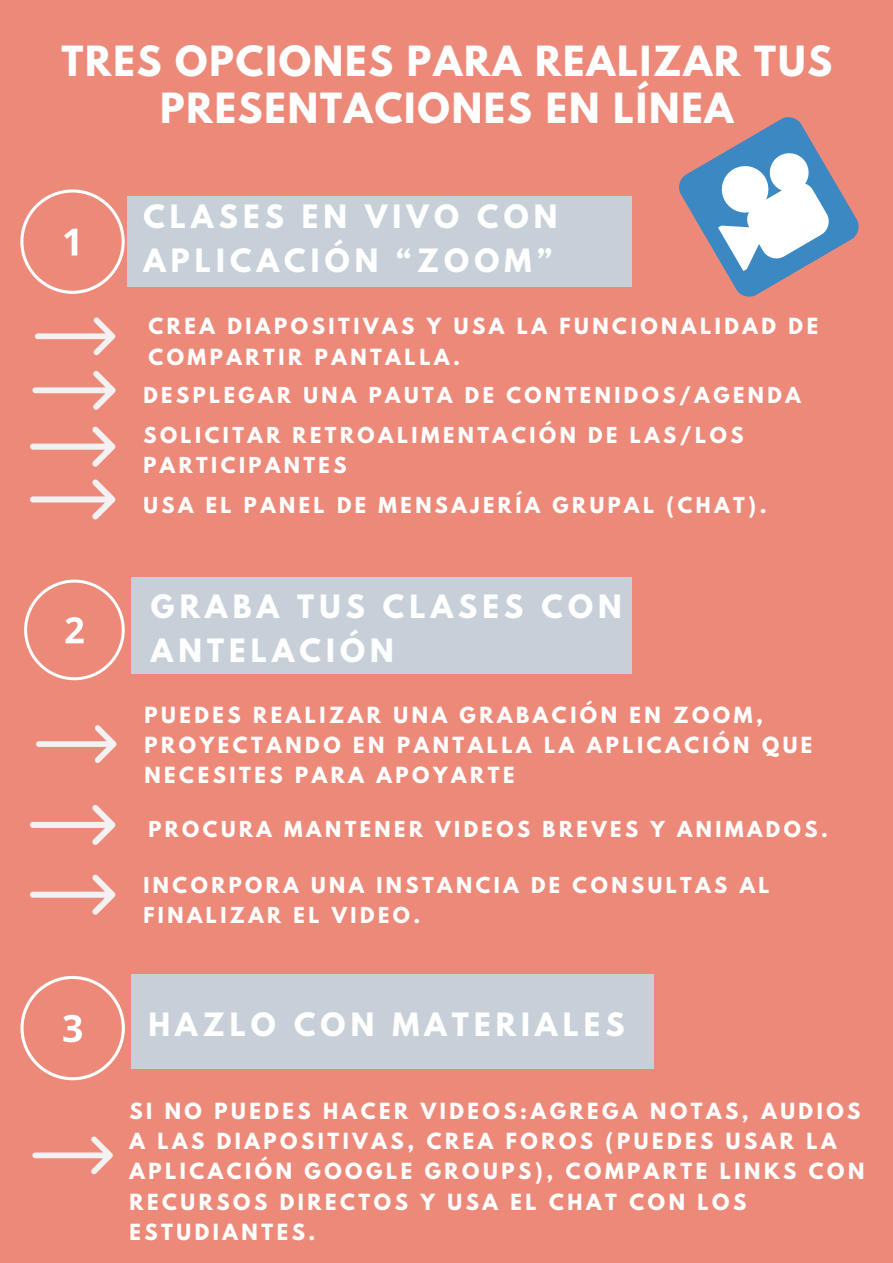
<style>
.page{position:relative;width:893px;height:1263px;background:#ed8979}
.page>*{position:absolute;margin:0;border:0;box-sizing:border-box;transform-origin:0 0}
.t1{font:700 36.9px/47.5px "League Spartan";letter-spacing:.05em;color:#fff;text-align:center}
.t2{font:700 28.5px/44px "League Spartan";letter-spacing:.18em;color:#fff}
.t3{font:700 19.73px/30.3px "League Spartan";letter-spacing:.18em;color:#fff}
.t4{font:700 19.5px/39.8px "League Spartan";letter-spacing:.18em;color:#fff}
</style>
<div class="page">
<svg style="left:679px;top:117px;width:180px;height:180px"></svg>
<svg style="left:20px;top:189px;width:105px;height:105px"></svg>
<svg style="left:24px;top:580px;width:101px;height:100px"></svg>
<svg style="left:35px;top:317px;width:81px;height:38px"></svg>
<svg style="left:32px;top:371px;width:84px;height:39px"></svg>
<svg style="left:30px;top:427px;width:86px;height:40px"></svg>
<svg style="left:30px;top:479px;width:86px;height:40px"></svg>
<svg style="left:36px;top:725px;width:81px;height:38px"></svg>
<svg style="left:30px;top:805px;width:86px;height:40px"></svg>
<svg style="left:30px;top:875px;width:86px;height:40px"></svg>
<svg style="left:20px;top:976px;width:105px;height:104px"></svg>
<svg style="left:32px;top:1136px;width:81px;height:38px"></svg>
<div style="left:131px;top:578px;width:500px;height:96px;background:#c7d0d8"></div>
<div style="left:127px;top:197px;width:505px;height:90px;background:#c7d0d8"></div>
<div style="left:131px;top:974px;width:522px;height:94px;background:#c7d0d8"></div>
<h1 class="t1" style="left:61px;top:42px;width:772px">TRES OPCIONES PARA REALIZAR TUS<br>PRESENTACIONES EN LÍNEA</h1>
<h2 class="t2" style="left:143px;top:198px;width:415px">CLASES EN VIVO CON<br>APLICACIÓN “ZOOM”</h2>
<p class="t3" style="left:148px;top:314px;width:671px">CREA DIAPOSITIVAS Y USA LA FUNCIONALIDAD DE<br>COMPARTIR PANTALLA.</p>
<p class="t4" style="left:143px;top:378px;width:659px">DESPLEGAR UNA PAUTA DE CONTENIDOS/AGENDA<br>SOLICITAR RETROALIMENTACIÓN DE LAS/LOS</p>
<p class="t4" style="left:143px;top:448px;width:624px">PARTICIPANTES<br>USA EL PANEL DE MENSAJERÍA GRUPAL (CHAT).</p>
<h2 class="t2" style="left:151px;top:588px;width:472px">GRABA TUS CLASES CON<br>ANTELACIÓN</h2>
<p class="t3" style="left:144px;top:702px;width:669px">PUEDES REALIZAR UNA GRABACIÓN EN ZOOM,<br>PROYECTANDO EN PANTALLA LA APLICACIÓN QUE<br>NECESITES PARA APOYARTE</p>
<p class="t4" style="left:148px;top:811px;width:681px">PROCURA MANTENER VIDEOS BREVES Y ANIMADOS.</p>
<p class="t4" style="left:143px;top:873px;width:627px;line-height:29.9px">INCORPORA UNA INSTANCIA DE CONSULTAS AL<br>FINALIZAR EL VIDEO.</p>
<h2 class="t2" style="left:148px;top:1006px;width:478px">HAZLO CON MATERIALES</h2>
<p class="t3" style="left:129px;top:1098px;width:736px">SI NO PUEDES HACER VIDEOS:AGREGA NOTAS, AUDIOS A LAS DIAPOSITIVAS, CREA FOROS (PUEDES USAR LA APLICACIÓN GOOGLE GROUPS), COMPARTE LINKS CON RECURSOS DIRECTOS Y USA EL CHAT CON LOS ESTUDIANTES.</p>
</div>
